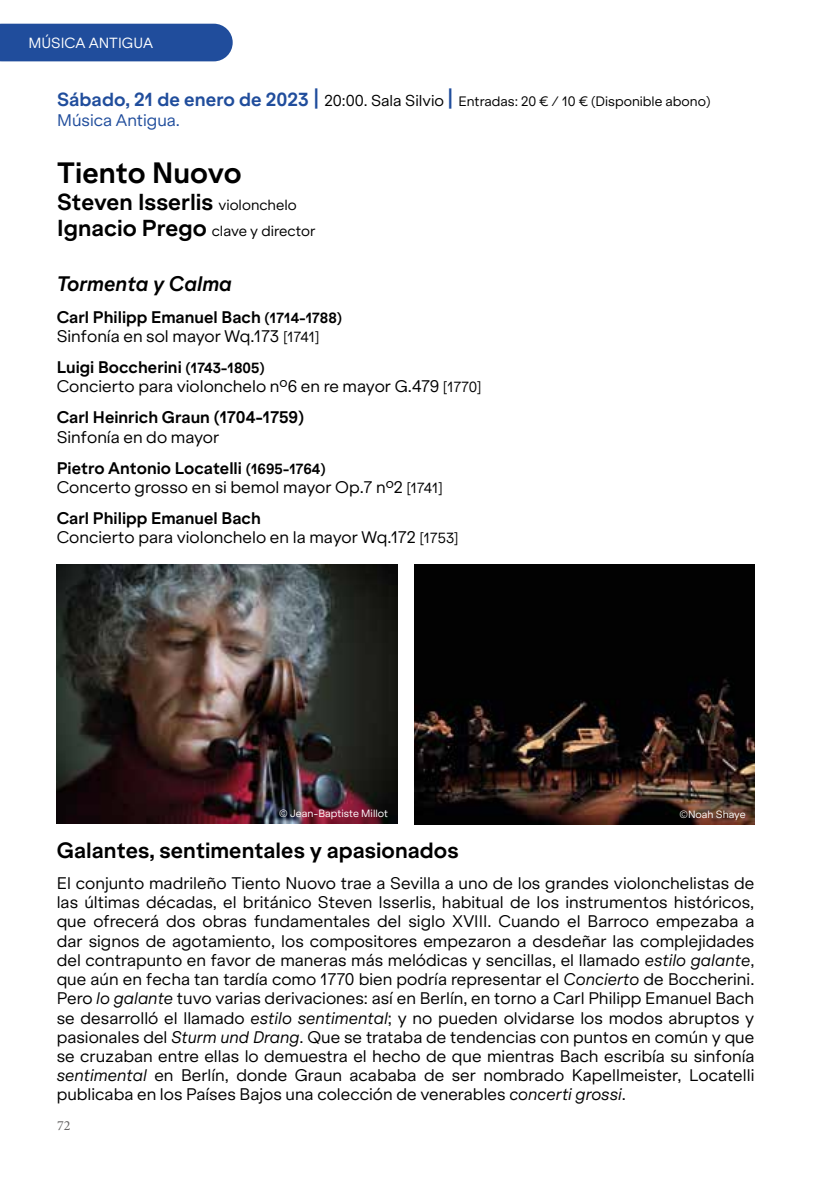
<style>
.page{position:relative;width:840px;height:1191px;background:#fff}
.page>*{position:absolute;margin:0;border:0;box-sizing:border-box;transform-origin:0 0}
.t1{font:700 28px "Klarheit Grotesk";color:#000}
.t2{font:700 22px "Klarheit Grotesk";color:#000}
.t3{font:700 21px "Klarheit Grotesk";color:#000}
.t4{font:italic 700 20px "Klarheit Grotesk";color:#000}
.t5{font:16px/19.2px "Klarheit Grotesk";color:#000}
.t6{font:700 16px/31.2px "Klarheit Grotesk";color:#000}
.t7{font:16px "Klarheit Grotesk";color:#204d9c}
.t8{font:14px "Klarheit Grotesk";color:#000}
.t9{font:14px "Klarheit Grotesk";color:#fff}
.t10{font:14px "Minion Pro";color:#646363}
.t11{font:13px "Klarheit Grotesk";color:#000}
.t12{font:10px "Klarheit Grotesk";color:#fff}
.s1{font-weight:700;font-size:18px;color:#204d9c}
.s2{font-weight:700;font-size:22px;color:#204d9c}
.s3{font-size:15px}
.s4{font-weight:400;font-size:14px}
.s5{font-weight:700;font-size:22px}
.s6{font-weight:700}
.s7{font-weight:700;font-size:14px}
.s8{font-size:14px}
.s9{font-weight:400}
.s10{font-style:italic}
</style>
<div class="page">
<div style="left:0;top:24px;width:232px;height:37px;background:#204d9c"></div>
<img style="left:57px;top:564px;width:340px;height:259px">
<img style="left:414px;top:564px;width:340px;height:261px">
<p class="t9" style="left:28px;top:31px;width:126px">MÚSICA ANTIGUA</p>
<p class="t11" style="left:57px;top:91px;width:654px"><span class="s1">Sábado, 21 de enero de 2023</span> <span class="s2">|</span> <span class="s3">20:00. Sala Silvio</span> <span class="s2">|</span> Entradas: 20 € / 10 € (Disponible abono)</p>
<p class="t7" style="left:57px;top:106px;width:124px">Música Antigua.</p>
<h1 class="t1" style="left:57px;top:150px;width:186px">Tiento Nuovo</h1>
<h2 class="t2" style="left:57px;top:183px;width:241px">Steven Isserlis <span class="s4">violonchelo</span></h2>
<p class="t8" style="left:57px;top:219px;width:260px"><span class="s5">Ignacio Prego</span> clave y director</p>
<p class="t4" style="left:57px;top:267px;width:176px">Tormenta y Calma</p>
<p class="t5" style="left:57px;top:305px;width:287px"><span class="s6">Carl Philipp Emanuel Bach</span> <span class="s7">(1714-1788)<br></span>Sinfonía en sol mayor Wq.173 <span class="s8">[1741]</span></p>
<p class="t5" style="left:57px;top:356px;width:426px"><span class="s6">Luigi Boccherini</span> <span class="s7">(1743-1805)<br></span>Concierto para violonchelo nº6 en re mayor G.479 <span class="s8">[1770]</span></p>
<p class="t6" style="left:57px;top:400px;width:249px">Carl Heinrich Graun (1704-1759)</p>
<p class="t6" style="left:57px;top:419px;width:270px"><span class="s9">Sinfonía en do mayor<br></span>Pietro Antonio Locatelli <span class="s8">(1695-1764)</span></p>
<p class="t5" style="left:57px;top:470px;width:387px;line-height:31.2px">Concerto grosso en si bemol mayor Op.7 nº2 <span class="s8">[1741]<br></span><span class="s6">Carl Philipp Emanuel Bach</span></p>
<p class="t5" style="left:57px;top:526px;width:403px">Concierto para violonchelo en la mayor Wq.172 <span class="s8">[1753]</span></p>
<p class="t12" style="left:279px;top:805px;width:110px">© Jean-Baptiste Millot</p>
<p class="t12" style="left:679px;top:806px;width:68px">©Noah Shaye</p>
<h3 class="t3" style="left:57px;top:832px;width:403px">Galantes, sentimentales y apasionados</h3>
<p class="t5" style="left:57px;top:872px;width:698px;text-align:justify">El conjunto madrileño Tiento Nuovo trae a Sevilla a uno de los grandes violonchelistas de las últimas décadas, el británico Steven Isserlis, habitual de los instrumentos históricos, que ofrecerá dos obras fundamentales del siglo XVIII. Cuando el Barroco empezaba a dar signos de agotamiento, los compositores empezaron a desdeñar las complejidades del contrapunto en favor de maneras más melódicas y sencillas, el llamado <span class="s10">estilo galante</span>, que aún en fecha tan tardía como 1770 bien podría representar el <span class="s10">Concierto</span> de Boccherini.<br>Pero <span class="s10">lo galante</span> tuvo varias derivaciones: así en Berlín, en torno a Carl Philipp Emanuel Bach se desarrolló el llamado <span class="s10">estilo sentimental</span>; y no pueden olvidarse los modos abruptos y pasionales del <span class="s10">Sturm und Drang</span>. Que se trataba de tendencias con puntos en común y que se cruzaban entre ellas lo demuestra el hecho de que mientras Bach escribía su sinfonía <span class="s10">sentimental</span> en Berlín, donde Graun acababa de ser nombrado Kapellmeister, Locatelli publicaba en los Países Bajos una colección de venerables <span class="s10">concerti grossi</span>.</p>
<p class="t10" style="left:57px;top:1116px;width:15px">72</p>
</div>
